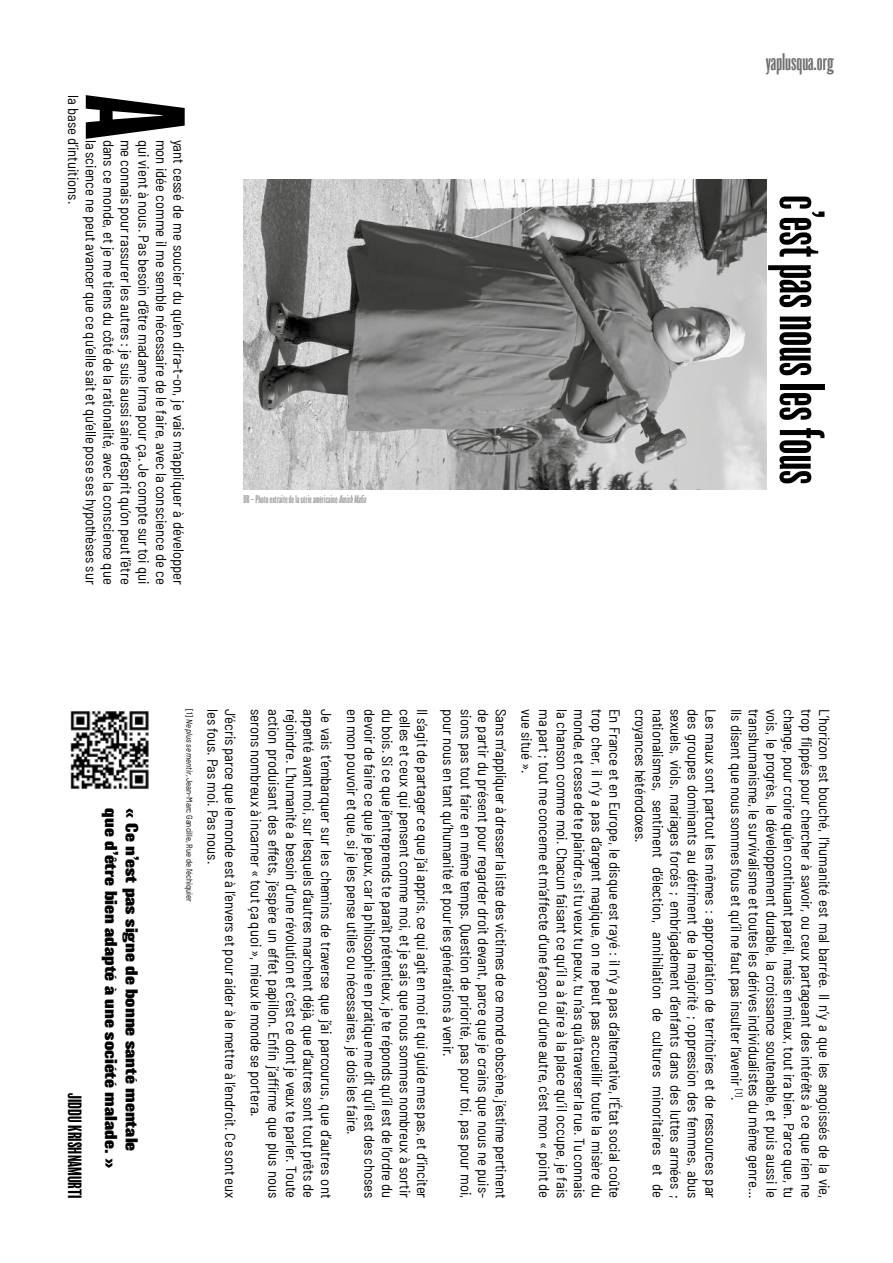
<style>
.page{position:relative;width:893px;height:1263px;background:#fff}
.page>*{position:absolute;margin:0;border:0;box-sizing:border-box;transform-origin:0 0}
.t1{font:condensed 130.05px "Balboa W01";color:#000}
.t2{font:extra-condensed 58.5px "Balboa W05";color:#000}
.t3{font:extra-condensed 21.9px "Balboa W05";color:#706f6f}
.t4{font:condensed 17.55px "Balboa W01";color:#000}
.t5{font:900 16.05px "Balboa W01";color:#000}
.t6{font:semi-condensed 14.7px "Barlow";color:#000}
.t7{font:extra-condensed 10.2px "Balboa W05";color:#9d9d9c}
.t8{font:semi-condensed 8.55px "Barlow";color:#000}
.s1{font-style:italic}
.s2{font-size:14.7px}
</style>
<div class="page">
<img style="left:70px;top:711px;width:79px;height:78px">
<img style="left:243px;top:179px;width:523px;height:310px">
<h1 class="t1" style="left:201px;top:94px;width:47px;rotate:90deg">A</h1>
<p class="t6" style="left:102px;top:139px;width:446px;rotate:90deg">la science ne peut avancer que ce qu’elle sait et qu’elle pose ses hypothèses sur</p>
<p class="t6" style="left:119px;top:139px;width:446px;rotate:90deg">dans ce monde, et je me tiens du côté de la rationalité, avec la conscience que</p>
<p class="t6" style="left:137px;top:139px;width:446px;rotate:90deg">me connais pour rassurer les autres : je suis aussi saine d’esprit qu’on peut l’être</p>
<p class="t6" style="left:154px;top:139px;width:446px;rotate:90deg">qui vient à nous. Pas besoin d’être madame Irma pour ça. Je compte sur toi qui</p>
<p class="t6" style="left:172px;top:139px;width:446px;rotate:90deg">mon idée comme il me semble nécessaire de le faire, avec la conscience de ce</p>
<p class="t6" style="left:189px;top:139px;width:446px;rotate:90deg">yant cessé de me soucier du qu’en dira-t-on, je vais m’appliquer à développer</p>
<p class="t6" style="left:84px;top:95px;width:110px;rotate:90deg">la base d’intuitions.</p>
<p class="t7" style="left:243px;top:493px;width:126px">DR – Photo extraite de la série américaine <span class="s1">AmishMafia</span></p>
<h3 class="t3" style="left:766px;top:50px;width:69px">yaplusqua.org</h3>
<h2 class="t2" style="left:834px;top:195px;width:291px;rotate:90deg">c’est pas nous les fous</h2>
<p class="t4" style="left:84px;top:1093px;width:107px;rotate:90deg">JIDDU KRISHNAMURTI</p>
<p class="t5" style="left:120px;top:808px;width:361px;rotate:90deg">que d’être bien adapté à une société malade. »</p>
<p class="t5" style="left:141px;top:808px;width:344px;rotate:90deg">« Ce n’est pas signe de bonne santé mentale</p>
<p class="t8" style="left:196px;top:709px;width:195px;rotate:90deg">[1] <span class="s1">Ne plus se mentir</span>, Jean-Marc Gancille, Rue de l’échiquier</p>
<p class="t6" style="left:223px;top:709px;width:157px;rotate:90deg">les fous. Pas moi. Pas nous.</p>
<p class="t6" style="left:241px;top:709px;width:491px;rotate:90deg">J’écris parce que le monde est à l’envers et pour aider à le mettre à l’endroit. Ce sont eux</p>
<p class="t6" style="left:267px;top:709px;width:409px;rotate:90deg">serons nombreux à incarner « tout ça quoi », mieux le monde se portera.</p>
<p class="t6" style="left:284px;top:709px;width:491px;rotate:90deg">action produisant des effets, j’espère un effet papillon. Enfin j’affirme que plus nous</p>
<p class="t6" style="left:302px;top:709px;width:491px;rotate:90deg">rejoindre. L’humanité a besoin d’une révolution et c’est ce dont je veux te parler. Toute</p>
<p class="t6" style="left:319px;top:709px;width:491px;rotate:90deg">arpenté avant moi, sur lesquels d’autres marchent déjà, que d’autres sont tout prêts de</p>
<p class="t6" style="left:337px;top:709px;width:491px;rotate:90deg">Je vais t’embarquer sur les chemins de traverse que j’ai parcourus, que d’autres ont</p>
<p class="t6" style="left:363px;top:709px;width:427px;rotate:90deg">en mon pouvoir et que, si je les pense utiles ou nécessaires, je dois les faire.</p>
<p class="t6" style="left:380px;top:709px;width:491px;rotate:90deg">devoir de faire ce que je peux, car la philosophie en pratique me dit qu’il est des choses</p>
<p class="t6" style="left:398px;top:709px;width:491px;rotate:90deg">du bois. Si ce que j’entreprends te paraît prétentieux, je te réponds qu’il est de l’ordre du</p>
<p class="t6" style="left:416px;top:709px;width:491px;rotate:90deg">celles et ceux qui pensent comme moi, et je sais que nous sommes nombreux à sortir</p>
<p class="t6" style="left:433px;top:709px;width:491px;rotate:90deg">Il s’agit de partager ce que j’ai appris, ce qui agit en moi et qui guide mes pas, et d’inciter</p>
<p class="t6" style="left:459px;top:709px;width:349px;rotate:90deg">pour nous en tant qu’humanité et pour les générations à venir.</p>
<p class="t6" style="left:476px;top:709px;width:491px;rotate:90deg">sions pas tout faire en même temps. Question de priorité, pas pour toi, pas pour moi,</p>
<p class="t6" style="left:494px;top:709px;width:491px;rotate:90deg">de partir du présent pour regarder droit devant, parce que je crains que nous ne puis-</p>
<p class="t6" style="left:512px;top:709px;width:491px;rotate:90deg">Sans m’appliquer à dresser la liste des victimes de ce monde obscène, j’estime pertinent</p>
<p class="t6" style="left:537px;top:709px;width:66px;rotate:90deg">vue situé ».</p>
<p class="t6" style="left:555px;top:709px;width:491px;rotate:90deg">ma part ; tout me concerne et m’affecte d’une façon ou d’une autre, c’est mon « point de</p>
<p class="t6" style="left:573px;top:709px;width:491px;rotate:90deg">la chanson comme moi. Chacun faisant ce qu’il a à faire à la place qu’il occupe, je fais</p>
<p class="t6" style="left:590px;top:709px;width:491px;rotate:90deg">monde, et cesse de te plaindre, si tu veux tu peux, tu n’as qu’à traverser la rue. Tu connais</p>
<p class="t6" style="left:608px;top:709px;width:491px;rotate:90deg">trop cher, il n’y a pas d’argent magique, on ne peut pas accueillir toute la misère du</p>
<p class="t6" style="left:625px;top:709px;width:491px;rotate:90deg">En France et en Europe, le disque est rayé : il n’y a pas d’alternative, l’État social coûte</p>
<p class="t6" style="left:651px;top:709px;width:135px;rotate:90deg">croyances hétérodoxes.</p>
<p class="t6" style="left:669px;top:709px;width:491px;rotate:90deg">nationalismes, sentiment d’élection, annihilation de cultures minoritaires et de</p>
<p class="t6" style="left:686px;top:709px;width:491px;rotate:90deg">sexuels, viols, mariages forcés ; embrigadement d’enfants dans des luttes armées ;</p>
<p class="t6" style="left:704px;top:709px;width:491px;rotate:90deg">des groupes dominants au détriment de la majorité ; oppression des femmes, abus</p>
<p class="t6" style="left:721px;top:709px;width:491px;rotate:90deg">Les maux sont partout les mêmes : appropriation de territoires et de ressources par</p>
<p class="t6" style="left:747px;top:709px;width:378px;rotate:90deg">Ils disent que nous sommes fous et qu’il ne faut pas insulter l’avenir</p>
<p class="t6" style="left:765px;top:709px;width:491px;rotate:90deg">transhumanisme, le survivalisme et toutes les dérives individualistes du même genre…</p>
<p class="t6" style="left:782px;top:709px;width:491px;rotate:90deg">vois, le progrès, le développement durable, la croissance soutenable, et puis aussi le</p>
<p class="t6" style="left:800px;top:709px;width:491px;rotate:90deg">change, pour croire qu’en continuant pareil, mais en mieux, tout ira bien. Parce que, tu</p>
<p class="t6" style="left:817px;top:709px;width:491px;rotate:90deg">trop flippés pour chercher à savoir, ou ceux partageant des intérêts à ce que rien ne</p>
<p class="t6" style="left:835px;top:709px;width:491px;rotate:90deg">L’horizon est bouché, l’humanité est mal barrée. Il n’y a que les angoissés de la vie,</p>
<p class="t8" style="left:745px;top:1089px;width:13px;rotate:90deg">[1]<span class="s2">.</span></p>
</div>
